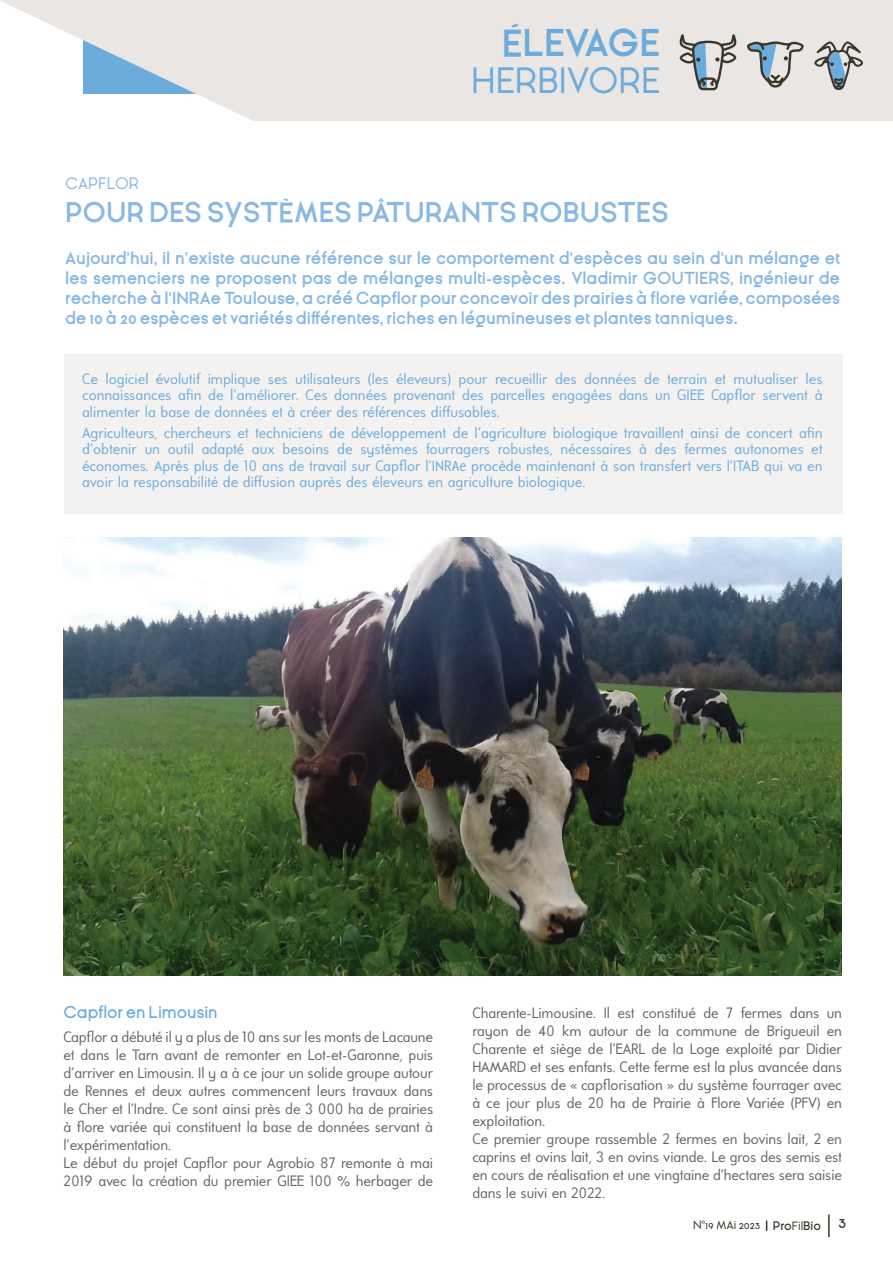
<style>
.page{position:relative;width:893px;height:1263px;background:#fff}
.page>*{position:absolute;margin:0;border:0;box-sizing:border-box;transform-origin:0 0}
.t1{font:36.6px "Ginora Sans";color:#6cacdd}
.t2{font:700 36.6px "Ginora Sans";color:#6cacdd}
.t3{font:700 27px "Ginora Sans";color:#89b9e3}
.t4{font:700 16.5px/19.8px "Ginora Sans";letter-spacing:-.01em;color:#89b9e3;text-align:justify}
.t5{font:600 16.5px "Ginora Sans";letter-spacing:-.005em;color:#6cacdd}
.t6{font:16.5px "Ginora Sans";color:#89b9e3}
.t7{font:15px/18px "Universalis ADF Std";letter-spacing:-.01em;color:#626860}
.t8{font:15px/16.5px "Universalis ADF Std";color:#6cacdd;text-align:justify}
.t9{font:12px "Ginora Sans";color:#3c362a}
.s1{font-family:"Delicious";font-size:15.6px}
.s2{font-weight:600}
.s3{font-size:18px}
</style>
<div class="page">
<hr style="left:828px;top:1214px;width:2px;height:23px;background:#3c362a">
<svg style="left:0;top:0;width:893px;height:121px;background:#e8e7e6"></svg>
<svg style="left:679px;top:34px;width:58px;height:56px;background:#b4b8b9"></svg>
<svg style="left:746px;top:41px;width:58px;height:47px;background:#b7bcbf"></svg>
<svg style="left:814px;top:41px;width:49px;height:49px;background:#afb4b6"></svg>
<div style="left:64px;top:354px;width:778px;height:159px;background:#f3f2f0"></div>
<img style="left:64px;top:537px;width:778px;height:438px">
<h1 class="t2" style="left:502px;top:24px;width:44px">élevage</h1>
<h1 class="t1" style="left:471px;top:60px;width:191px">HERBIVORE</h1>
<p class="t6" style="left:65px;top:175px;width:75px">CAPFLOR</p>
<h2 class="t3" style="left:65px;top:198px;width:38px">pour</h2>
<h2 class="t3" style="left:149px;top:198px;width:18px">des</h2>
<h2 class="t3" style="left:207px;top:198px;width:107px">systèmes</h2>
<h2 class="t3" style="left:357px;top:198px;width:50px">pâturants</h2>
<h2 class="t3" style="left:522px;top:198px;width:20px">robustes</h2>
<p class="t4" style="left:65px;top:249px;width:776px">Aujourd’hui, il n’existe aucune référence sur le comportement d’espèces au sein d’un mélange et les semenciers ne proposent pas de mélanges multi-espèces. Vladimir GOUTIERS, ingénieur de recherche à l’INRAe Toulouse, a créé Capflor pour concevoir des prairies à flore variée, composées de 10 à 20 espèces et variétés différentes, riches en légumineuses et plantes tanniques.</p>
<p class="t8" style="left:82px;top:370px;width:742px">Ce logiciel évolutif implique ses utilisateurs (les éleveurs) pour recueillir des données de terrain et mutualiser les connaissances afin de l’améliorer. Ces données provenant des parcelles engagées dans un GIEE Capflor servent à alimenter la base de données et à créer des références diffusables.</p>
<p class="t8" style="left:82px;top:424px;width:742px">Agriculteurs, chercheurs et techniciens de développement de l’agriculture biologique travaillent ainsi de concert afin d’obtenir un outil adapté aux besoins de systèmes fourragers robustes, nécessaires à des fermes autonomes et économes. Après plus de 10 ans de travail sur Capflor l’INR<span class="s1">Ae</span> procède maintenant à son transfert vers l’ITAB qui va en avoir la responsabilité de diffusion auprès des éleveurs en agriculture biologique.</p>
<p class="t5" style="left:64px;top:1003px;width:156px">Capflor en Limousin</p>
<p class="t7" style="left:64px;top:1027px;width:371px">Capflor a débuté il y a plus de 10 ans sur les monts de Lacaune et dans le Tarn avant de remonter en Lot-et-Garonne, puis d’arriver en Limousin. Il y a à ce jour un solide groupe autour de Rennes et deux autres commencent leurs travaux dans le Cher et l’Indre. Ce sont ainsi près de 3 000 ha de prairies à flore variée qui constituent la base de données servant à l’expérimentation.<br>Le début du projet Capflor pour Agrobio 87 remonte à mai 2019 avec la création du premier GIEE 100 % herbager de</p>
<p class="t7" style="left:472px;top:1003px;width:371px">Charente-Limousine. Il est constitué de 7 fermes dans un rayon de 40 km autour de la commune de Brigueuil en Charente et siège de l’EARL de la Loge exploité par Didier HAMARD et ses enfants. Cette ferme est la plus avancée dans le processus de « capflorisation » du système fourrager avec à ce jour plus de 20 ha de Prairie à Flore Variée (PFV) en exploitation.<br>Ce premier groupe rassemble 2 fermes en bovins lait, 2 en caprins et ovins lait, 3 en ovins viande. Le gros des semis est en cours de réalisation et une vingtaine d’hectares sera saisie dans le suivi en 2022.</p>
<p class="t9" style="left:693px;top:1218px;width:155px">N°19 MAI 2023 <span class="s2">Pro</span>FIL<span class="s2">Bio</span> <span class="s3">3</span></p>
</div>
